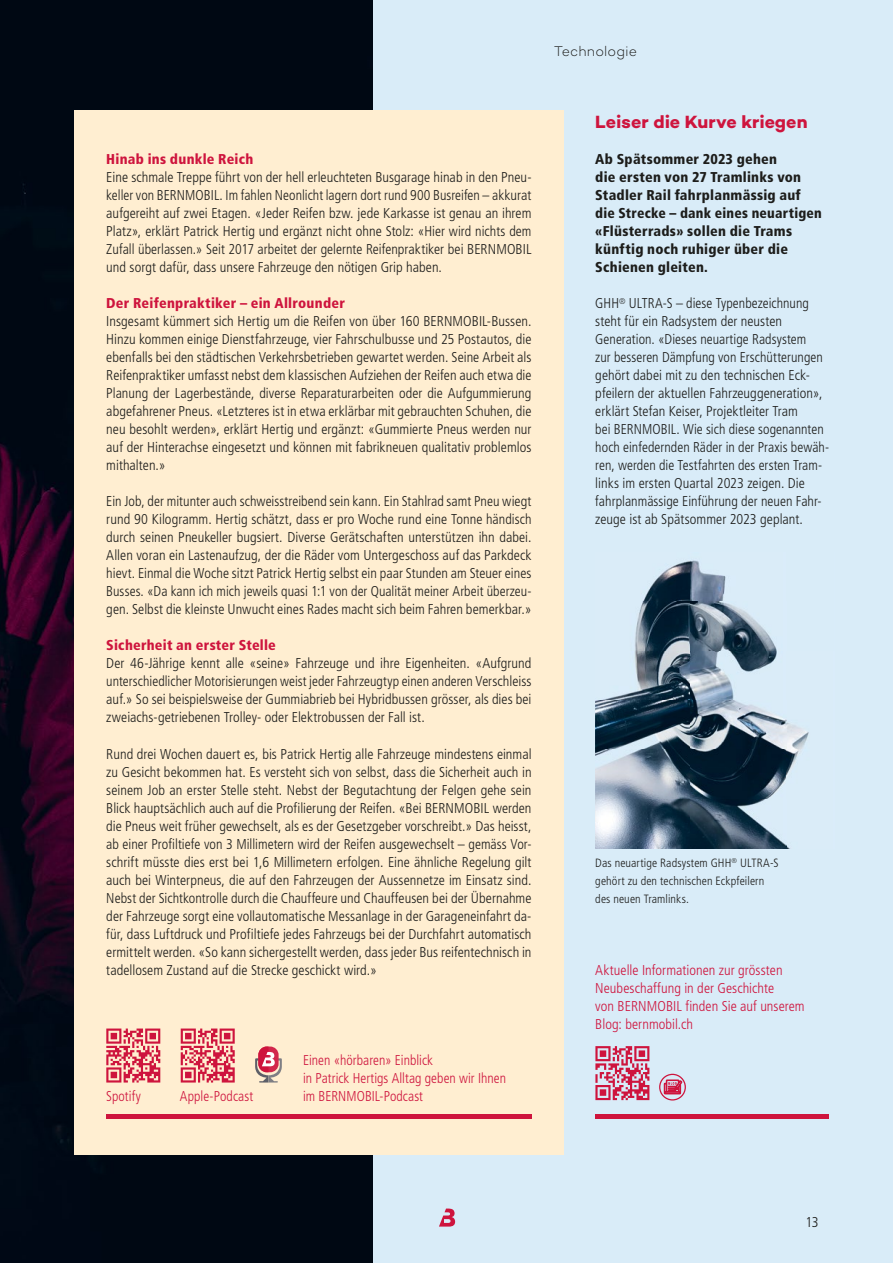
<style>
.page{position:relative;width:893px;height:1263px;background:#fff}
.page>*{position:absolute;margin:0;border:0;box-sizing:border-box;transform-origin:0 0}
.t1{font:700 18px "Campton";color:#ce143d}
.t2{font:300 condensed 14.25px/18px "Frutiger LT Std";letter-spacing:.005em;color:#1d1d1b;text-align:justify}
.t3{font:900 condensed 14.25px/18px "Frutiger LT Std";letter-spacing:.015em;color:#1d1d1b}
.t4{font:300 condensed 14.25px/18px "Frutiger LT Std";letter-spacing:.005em;color:#ce143d}
.t5{font:300 condensed 14.25px/18px "Frutiger LT Std";letter-spacing:.005em;color:#ce143d;scale:.96 1}
.t6{font:900 condensed 14.25px "Frutiger LT Std";letter-spacing:.015em;color:#ce143d}
.t7{font:300 14.25px "Campton";letter-spacing:.005em;color:#1d1d1b}
.t8{font:300 condensed 12px/18px "Frutiger LT Std";letter-spacing:.01em;color:#1d1d1b}
</style>
<div class="page">
<div style="left:192px;top:0;width:701px;height:1263px;background:#d9ecf8"></div>
<img style="left:0;top:0;width:372px;height:1263px">
<div style="left:74px;top:110px;width:489px;height:1044px;background:#ffeed1"></div>
<svg style="left:439px;top:1208px;width:16px;height:18px"></svg>
<hr style="left:595px;top:1114px;width:234px;height:4px;background:#ce143d">
<div style="left:659px;top:1074px;width:27px;height:26px;border:1px solid #ce143d;border-radius:50%"></div>
<svg style="left:664px;top:1079px;width:18px;height:15px"></svg>
<hr style="left:106px;top:1114px;width:425px;height:4px;background:#ce143d">
<svg style="left:255px;top:1046px;width:27px;height:36px"></svg>
<img style="left:595px;top:560px;width:214px;height:288px">
<svg style="left:106px;top:1028px;width:54px;height:54px"></svg>
<svg style="left:181px;top:1028px;width:54px;height:54px"></svg>
<svg style="left:595px;top:1046px;width:54px;height:54px"></svg>
<p class="t6" style="left:106px;top:151px;width:149px">Hinab ins dunkle Reich</p>
<p class="t2" style="left:106px;top:169px;width:427px">Eine schmale Treppe führt von der hell erleuchteten Busgarage hinab in den Pneu&shy;keller von BERNMOBIL. Im fahlen Neonlicht lagern dort rund 900 Busreifen – akkurat aufgereiht auf zwei Etagen. «Jeder Reifen bzw. jede Karkasse ist genau an ihrem Platz», erklärt Patrick Hertig und ergänzt nicht ohne Stolz: «Hier wird nichts dem Zufall überlassen.» Seit 2017 arbeitet der gelernte Reifenpraktiker bei BERNMOBIL und sorgt dafür, dass unsere Fahrzeuge den nötigen Grip haben.</p>
<p class="t6" style="left:106px;top:295px;width:240px">Der Reifenpraktiker – ein Allrounder</p>
<p class="t2" style="left:106px;top:313px;width:427px">Insgesamt kümmert sich Hertig um die Reifen von über 160 BERNMOBIL-Bussen.<br>Hinzu kommen einige Dienstfahrzeuge, vier Fahrschulbusse und 25 Postautos, die ebenfalls bei den städtischen Verkehrsbetrieben gewartet werden. Seine Arbeit als Reifenpraktiker umfasst nebst dem klassischen Aufziehen der Reifen auch etwa die Planung der Lagerbestände, diverse Reparaturarbeiten oder die Aufgummierung abgefahrener Pneus. «Letzteres ist in etwa erklärbar mit gebrauchten Schuhen, die neu besohlt werden», erklärt Hertig und ergänzt: «Gummierte Pneus werden nur auf der Hinterachse eingesetzt und können mit fabrikneuen qualitativ problemlos mithalten.»</p>
<p class="t2" style="left:106px;top:493px;width:427px">Ein Job, der mitunter auch schweisstreibend sein kann. Ein Stahlrad samt Pneu wiegt rund 90 Kilogramm. Hertig schätzt, dass er pro Woche rund eine Tonne händisch durch seinen Pneukeller bugsiert. Diverse Gerätschaften unterstützen ihn dabei.<br>Allen voran ein Lastenaufzug, der die Räder vom Untergeschoss auf das Parkdeck hievt. Einmal die Woche sitzt Patrick Hertig selbst ein paar Stunden am Steuer eines Busses. «Da kann ich mich jeweils quasi 1:1 von der Qualität meiner Arbeit überzeu&shy;gen. Selbst die kleinste Unwucht eines Rades macht sich beim Fahren bemerkbar.»</p>
<p class="t6" style="left:106px;top:637px;width:171px">Sicherheit an erster Stelle</p>
<p class="t2" style="left:106px;top:655px;width:427px">Der 46-Jährige kennt alle «seine» Fahrzeuge und ihre Eigenheiten. «Aufgrund unterschiedlicher Motorisierungen weist jeder Fahrzeugtyp einen anderen Verschleiss auf.» So sei beispielsweise der Gummiabrieb bei Hybridbussen grösser, als dies bei zweiachs-getriebenen Trolley- oder Elektrobussen der Fall ist.</p>
<p class="t2" style="left:106px;top:745px;width:427px">Rund drei Wochen dauert es, bis Patrick Hertig alle Fahrzeuge mindestens einmal zu Gesicht bekommen hat. Es versteht sich von selbst, dass die Sicherheit auch in seinem Job an erster Stelle steht. Nebst der Begutachtung der Felgen gehe sein Blick hauptsächlich auch auf die Profilierung der Reifen. «Bei BERNMOBIL werden die Pneus weit früher gewechselt, als es der Gesetzgeber vorschreibt.» Das heisst, ab einer Profiltiefe von 3 Millimetern wird der Reifen ausgewechselt – gemäss Vor&shy;schrift müsste dies erst bei 1,6 Millimetern erfolgen. Eine ähnliche Regelung gilt auch bei Winterpneus, die auf den Fahrzeugen der Aussennetze im Einsatz sind.<br>Nebst der Sichtkontrolle durch die Chauffeure und Chauffeusen bei der Übernahme der Fahrzeuge sorgt eine vollautomatische Messanlage in der Garageneinfahrt da&shy;für, dass Luftdruck und Profiltiefe jedes Fahrzeugs bei der Durchfahrt automatisch ermittelt werden. «So kann sichergestellt werden, dass jeder Bus reifentechnisch in tadellosem Zustand auf die Strecke geschickt wird.»</p>
<p class="t5" style="left:106px;top:1087px;width:37px">Spotify</p>
<p class="t5" style="left:180px;top:1087px;width:78px">Apple-Podcast</p>
<p class="t5" style="left:303px;top:1051px;width:213px">Einen «hörbaren» Einblick<br>in Patrick Hertigs Alltag geben wir Ihnen im BERNMOBIL-Podcast</p>
<p class="t7" style="left:554px;top:42px;width:85px">Technologie</p>
<p class="t1" style="left:595px;top:111px;width:214px">Leiser die Kurve kriegen</p>
<p class="t3" style="left:595px;top:150px;width:228px">Ab Spätsommer 2023 gehen<br>die ersten von 27 Tramlinks von<br>Stadler Rail fahrplanmässig auf die Strecke – dank eines neuartigen «Flüsterrads» sollen die Trams künftig noch ruhiger über die<br>Schienen gleiten.</p>
<p class="t2" style="left:595px;top:295px;width:235px;text-align:left">GHH<sup>®</sup> ULTRA-S – diese Typenbezeichnung steht für ein Radsystem der neusten Generation. «Dieses neuartige Radsystem<br>zur besseren Dämpfung von Erschütterungen gehört dabei mit zu den technischen Eck&shy;pfeilern der aktuellen Fahrzeuggeneration», erklärt Stefan Keiser, Projektleiter Tram<br>bei BERNMOBIL. Wie sich diese sogenannten hoch einfedernden Räder in der Praxis bewäh&shy;ren, werden die Testfahrten des ersten Tram&shy;links im ersten Quartal 2023 zeigen. Die fahrplanmässige Einführung der neuen Fahr&shy;zeuge ist ab Spätsommer 2023 geplant.</p>
<p class="t8" style="left:595px;top:853px;width:185px">Das neuartige Radsystem GHH<sup>®</sup> ULTRA-S gehört zu den technischen Eckpfeilern des neuen Tramlinks.</p>
<p class="t4" style="left:595px;top:961px;width:211px">Aktuelle Informationen zur grössten<br>Neubeschaffung in der Geschichte<br>von BERNMOBIL finden Sie auf unserem<br>Blog: bernmobil.ch</p>
<p class="t2" style="left:805px;top:1213px;width:15px">13</p>
</div>
